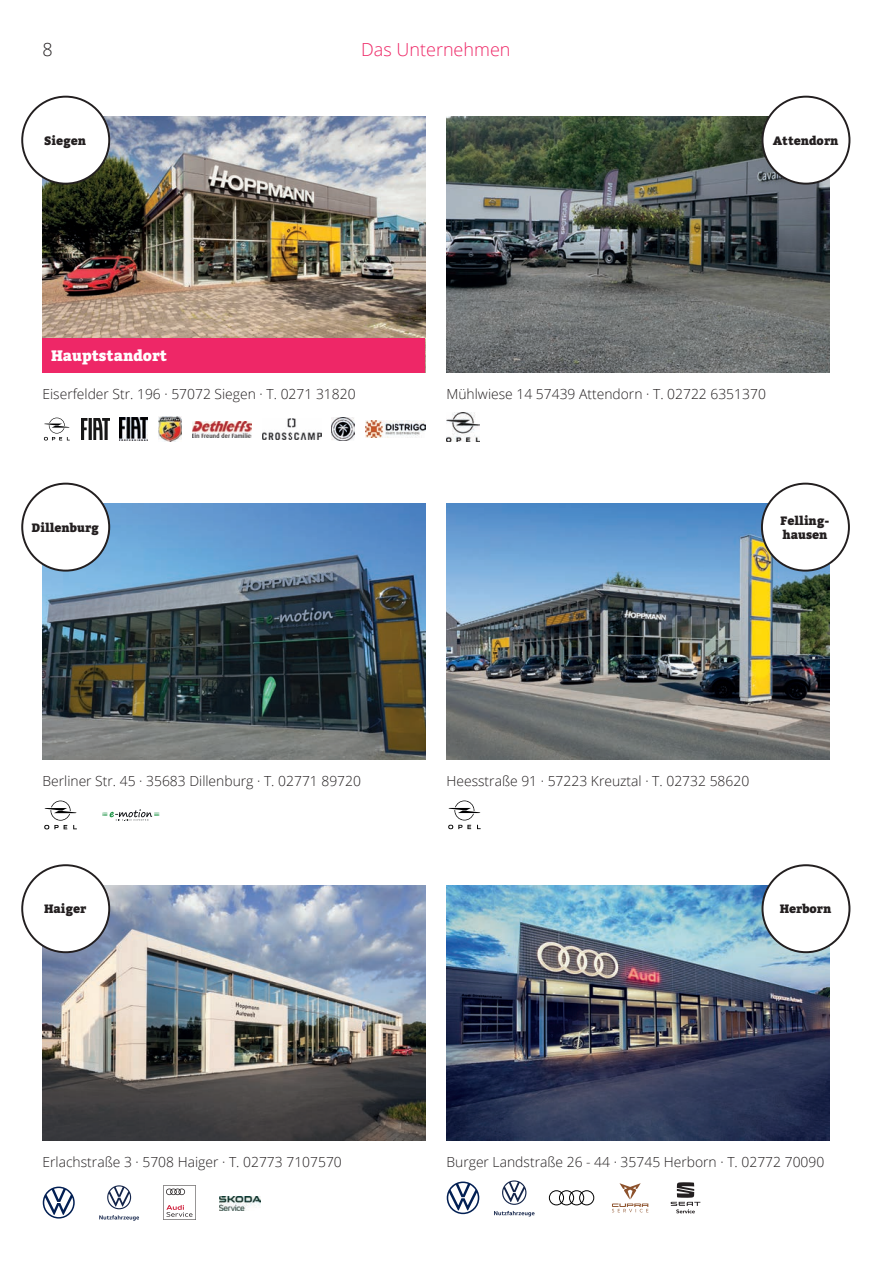
<style>
.page{position:relative;width:893px;height:1263px;background:#fff}
.page>*{position:absolute;margin:0;border:0;box-sizing:border-box;transform-origin:0 0}
.t1{font:300 18px "Open Sans";color:#ee2766}
.t2{font:300 18px "Open Sans";color:#231f20}
.t3{font:900 15px "Bitter";color:#fff}
.t4{font:300 13.8px "Open Sans";color:#231f20}
.t5{font:900 12px/14.4px "Bitter";color:#231f20}
</style>
<div class="page">
<svg style="left:448px;top:800px;width:33px;height:29px"></svg>
<svg style="left:44px;top:800px;width:33px;height:29px"></svg>
<svg style="left:102px;top:809px;width:58px;height:12px"></svg>
<img style="left:446px;top:117px;width:383px;height:255px">
<div style="left:762px;top:97px;width:87px;height:87px;background:#fff;border-radius:50%"></div>
<div style="left:761px;top:96px;width:89px;height:89px;border:2px solid #231f20;border-radius:50%"></div>
<img style="left:447px;top:413px;width:32px;height:28px">
<img style="left:43px;top:117px;width:382px;height:221px">
<img style="left:43px;top:504px;width:382px;height:255px">
<img style="left:43px;top:885px;width:382px;height:256px">
<img style="left:446px;top:504px;width:383px;height:255px">
<img style="left:446px;top:885px;width:383px;height:256px">
<div style="left:22px;top:97px;width:87px;height:87px;background:#fff;border-radius:50%"></div>
<div style="left:21px;top:96px;width:89px;height:89px;border:2px solid #231f20;border-radius:50%"></div>
<svg style="left:44px;top:418px;width:26px;height:22px"></svg>
<img style="left:159px;top:417px;width:22px;height:24px">
<img style="left:262px;top:418px;width:59px;height:21px">
<img style="left:82px;top:419px;width:27px;height:21px">
<img style="left:120px;top:417px;width:27px;height:24px">
<img style="left:193px;top:421px;width:59px;height:16px">
<img style="left:365px;top:420px;width:60px;height:17px">
<img style="left:331px;top:417px;width:24px;height:24px">
<div style="left:762px;top:484px;width:87px;height:87px;background:#fff;border-radius:50%"></div>
<div style="left:761px;top:483px;width:89px;height:89px;border:2px solid #231f20;border-radius:50%"></div>
<div style="left:22px;top:484px;width:87px;height:87px;background:#fff;border-radius:50%"></div>
<div style="left:21px;top:483px;width:89px;height:89px;border:2px solid #231f20;border-radius:50%"></div>
<div style="left:762px;top:865px;width:87px;height:87px;background:#fff;border-radius:50%"></div>
<div style="left:761px;top:864px;width:89px;height:89px;border:2px solid #231f20;border-radius:50%"></div>
<svg style="left:494px;top:1211px;width:41px;height:5px"></svg>
<svg style="left:502px;top:1180px;width:24px;height:25px"></svg>
<svg style="left:671px;top:1182px;width:29px;height:31px"></svg>
<svg style="left:612px;top:1183px;width:36px;height:29px"></svg>
<svg style="left:549px;top:1190px;width:45px;height:15px"></svg>
<svg style="left:447px;top:1181px;width:32px;height:33px"></svg>
<div style="left:22px;top:865px;width:87px;height:87px;background:#fff;border-radius:50%"></div>
<div style="left:21px;top:864px;width:89px;height:89px;border:2px solid #231f20;border-radius:50%"></div>
<svg style="left:43px;top:1186px;width:32px;height:32px"></svg>
<svg style="left:163px;top:1185px;width:33px;height:35px"></svg>
<svg style="left:99px;top:1215px;width:40px;height:6px"></svg>
<svg style="left:107px;top:1185px;width:24px;height:24px"></svg>
<img style="left:220px;top:1196px;width:40px;height:14px">
<div style="left:43px;top:338px;width:382px;height:34px;background:#ee2767"></div>
<h1 class="t2" style="left:43px;top:37px;width:12px">8</h1>
<h1 class="t1" style="left:361px;top:37px;width:151px">Das Unternehmen</h1>
<p class="t5" style="left:44px;top:133px;width:43px">Siegen</p>
<p class="t3" style="left:51px;top:347px;width:117px">Hauptstandort</p>
<p class="t5" style="left:773px;top:133px;width:67px">Attendorn</p>
<p class="t4" style="left:43px;top:384px;width:315px">Eiserfelder Str. 196 · 57072 Siegen · T. 0271 31820</p>
<p class="t5" style="left:32px;top:520px;width:69px">Dillenburg</p>
<p class="t4" style="left:446px;top:384px;width:321px">Mühlwiese 14 57439 Attendorn · T. 02722 6351370</p>
<p class="t5" style="left:780px;top:513px;width:51px">Felling&shy;hausen</p>
<p class="t4" style="left:43px;top:772px;width:320px">Berliner Str. 45 · 35683 Dillenburg · T. 02771 89720</p>
<p class="t4" style="left:446px;top:772px;width:304px">Heesstraße 91 · 57223 Kreuztal · T. 02732 58620</p>
<p class="t5" style="left:44px;top:902px;width:44px">Haiger</p>
<p class="t5" style="left:780px;top:902px;width:53px">Herborn</p>
<p class="t4" style="left:43px;top:1152px;width:301px">Erlachstraße 3 · 5708 Haiger · T. 02773 7107570</p>
<p class="t4" style="left:446px;top:1152px;width:379px">Burger Landstraße 26 - 44 · 35745 Herborn · T. 02772 70090</p>
</div>
